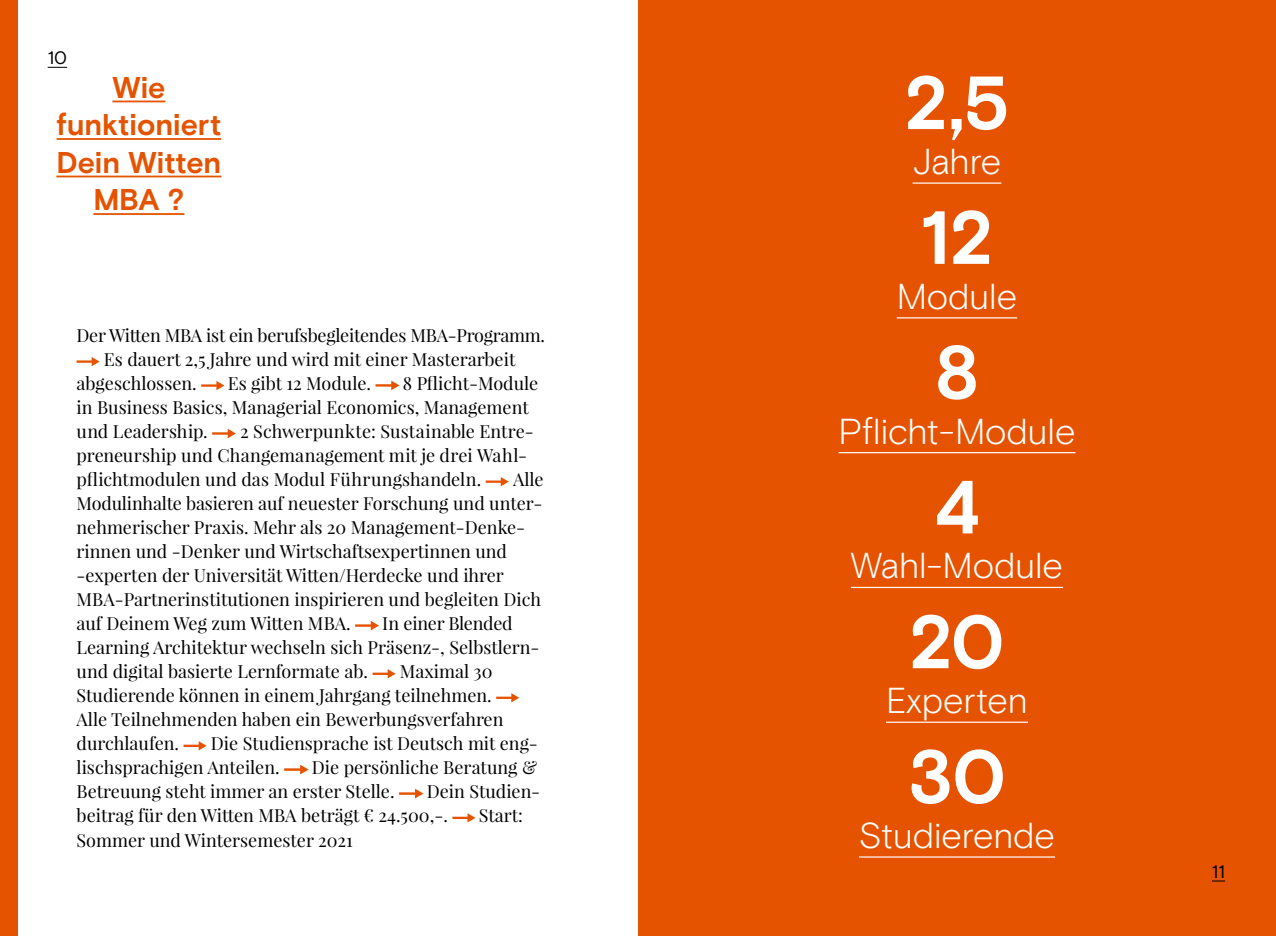
<style>
.page{position:relative;width:1276px;height:936px;background:#fff}
.page>*{position:absolute;margin:0;border:0;box-sizing:border-box;transform-origin:0 0}
.t1{font:700 75px "Basis Grotesque Pro";color:#fff}
.t2{font:300 36px "Basis Grotesque Pro";color:#fff}
.t3{font:700 30px/37.5px "Basis Grotesque Pro";color:#e65300;text-align:center}
.t4{font:18px/24px "Playfair Display";color:#000}
.t5{font:18px "Basis Grotesque Pro";color:#000}
</style>
<div class="page">
<div style="left:638px;top:0;width:638px;height:935px;background:#e65300"></div>
<svg style="left:77px;top:357px;width:23px;height:9px"></svg>
<svg style="left:201px;top:381px;width:23px;height:9px"></svg>
<svg style="left:375px;top:380px;width:24px;height:10px"></svg>
<svg style="left:212px;top:428px;width:24px;height:10px"></svg>
<svg style="left:486px;top:477px;width:23px;height:9px"></svg>
<svg style="left:355px;top:621px;width:24px;height:9px"></svg>
<svg style="left:372px;top:669px;width:24px;height:9px"></svg>
<svg style="left:496px;top:693px;width:23px;height:9px"></svg>
<svg style="left:184px;top:741px;width:23px;height:9px"></svg>
<svg style="left:284px;top:764px;width:25px;height:10px"></svg>
<svg style="left:399px;top:788px;width:24px;height:10px"></svg>
<svg style="left:452px;top:813px;width:23px;height:9px"></svg>
<hr style="left:112px;top:101px;width:53px;height:1px;background:#e65300">
<hr style="left:57px;top:138px;width:164px;height:2px;background:#e65300">
<hr style="left:56px;top:176px;width:165px;height:1px;background:#e65300">
<hr style="left:93px;top:213px;width:91px;height:2px;background:#e65300">
<hr style="left:912px;top:182px;width:89px;height:2px;background:#fff">
<hr style="left:886px;top:721px;width:142px;height:1px;background:#fff">
<hr style="left:897px;top:317px;width:120px;height:1px;background:#fff">
<hr style="left:859px;top:856px;width:196px;height:1px;background:#fff">
<hr style="left:838px;top:452px;width:237px;height:1px;background:#fff">
<hr style="left:851px;top:586px;width:212px;height:2px;background:#fff">
<div style="left:0;top:0;width:17px;height:935px;background:#e65300"></div>
<svg style="left:48px;top:67px;width:19px;height:1px"></svg>
<svg style="left:1212px;top:880px;width:13px;height:1px"></svg>
<p class="t5" style="left:48px;top:48px;width:21px">10</p>
<h3 class="t3" style="left:56px;top:69px;width:167px">Wie funktioniert<br>Dein Witten<br>MBA ?</h3>
<h1 class="t1" style="left:904px;top:59px;width:106px">2,5</h1>
<h2 class="t2" style="left:912px;top:140px;width:90px">Jahre</h2>
<h1 class="t1" style="left:920px;top:194px;width:75px">12</h1>
<h2 class="t2" style="left:897px;top:275px;width:122px">Module</h2>
<p class="t4" style="left:77px;top:323px;width:470px">Der Witten MBA ist ein berufsbegleitendes MBA-Programm.</p>
<p class="t4" style="left:104px;top:347px;width:413px">Es dauert 2,5 Jahre und wird mit einer Masterarbeit</p>
<p class="t4" style="left:77px;top:371px;width:122px">abgeschlossen.</p>
<p class="t4" style="left:228px;top:371px;width:145px">Es gibt 12 Module.</p>
<p class="t4" style="left:77px;top:371px;width:463px;text-indent:326px">8 Pflicht-Module in Business Basics, Managerial Economics, Management und Leadership.</p>
<p class="t4" style="left:77px;top:419px;width:459px;text-indent:164px">2 Schwerpunkte: Sustainable Entre&shy;preneurship und Changemanagement mit je drei Wahl&shy;pflichtmodulen und das Modul Führungshandeln.</p>
<p class="t4" style="left:77px;top:467px;width:468px;text-indent:436px">Alle Modulinhalte basieren auf neuester Forschung und unter&shy;nehmerischer Praxis. Mehr als 20 Management-Denke&shy;rinnen und -Denker und Wirtschaftsexpertinnen und -experten der Universität Witten/Herdecke und ihrer MBA-Partnerinstitutionen inspirieren und begleiten Dich auf Deinem Weg zum Witten MBA.</p>
<p class="t4" style="left:77px;top:611px;width:464px;text-indent:306px">In einer Blended<br>Learning Architektur wechseln sich Präsenz-, Selbstlern&shy;und digital basierte Lernformate ab.</p>
<p class="t4" style="left:77px;top:659px;width:428px;text-indent:323px">Maximal 30<br>Studierende können in einem Jahrgang teilnehmen.<br>Alle Teilnehmenden haben ein Bewerbungsverfahren durchlaufen.</p>
<p class="t4" style="left:77px;top:731px;width:463px;text-indent:134px">Die Studiensprache ist Deutsch mit eng&shy;lischsprachigen Anteilen.</p>
<p class="t4" style="left:77px;top:755px;width:462px;text-indent:235px">Die persönliche Beratung &amp;<br>Betreuung steht immer an erster Stelle.</p>
<p class="t4" style="left:77px;top:779px;width:465px;text-indent:350px">Dein Studien&shy;beitrag für den Witten MBA beträgt € 24.500,-.</p>
<p class="t4" style="left:479px;top:803px;width:46px">Start:</p>
<p class="t4" style="left:77px;top:827px;width:278px">Sommer und Wintersemester 2021</p>
<h1 class="t1" style="left:934px;top:328px;width:46px">8</h1>
<h2 class="t2" style="left:838px;top:410px;width:238px">Pflicht-Module</h2>
<h1 class="t1" style="left:934px;top:463px;width:48px">4</h1>
<h2 class="t2" style="left:851px;top:544px;width:214px">Wahl-Module</h2>
<h1 class="t1" style="left:909px;top:598px;width:97px">20</h1>
<h2 class="t2" style="left:886px;top:679px;width:143px">Experten</h2>
<h1 class="t1" style="left:908px;top:732px;width:100px">30</h1>
<h2 class="t2" style="left:859px;top:814px;width:198px">Studierende</h2>
<p class="t5" style="left:1212px;top:861px;width:15px">11</p>
</div>
